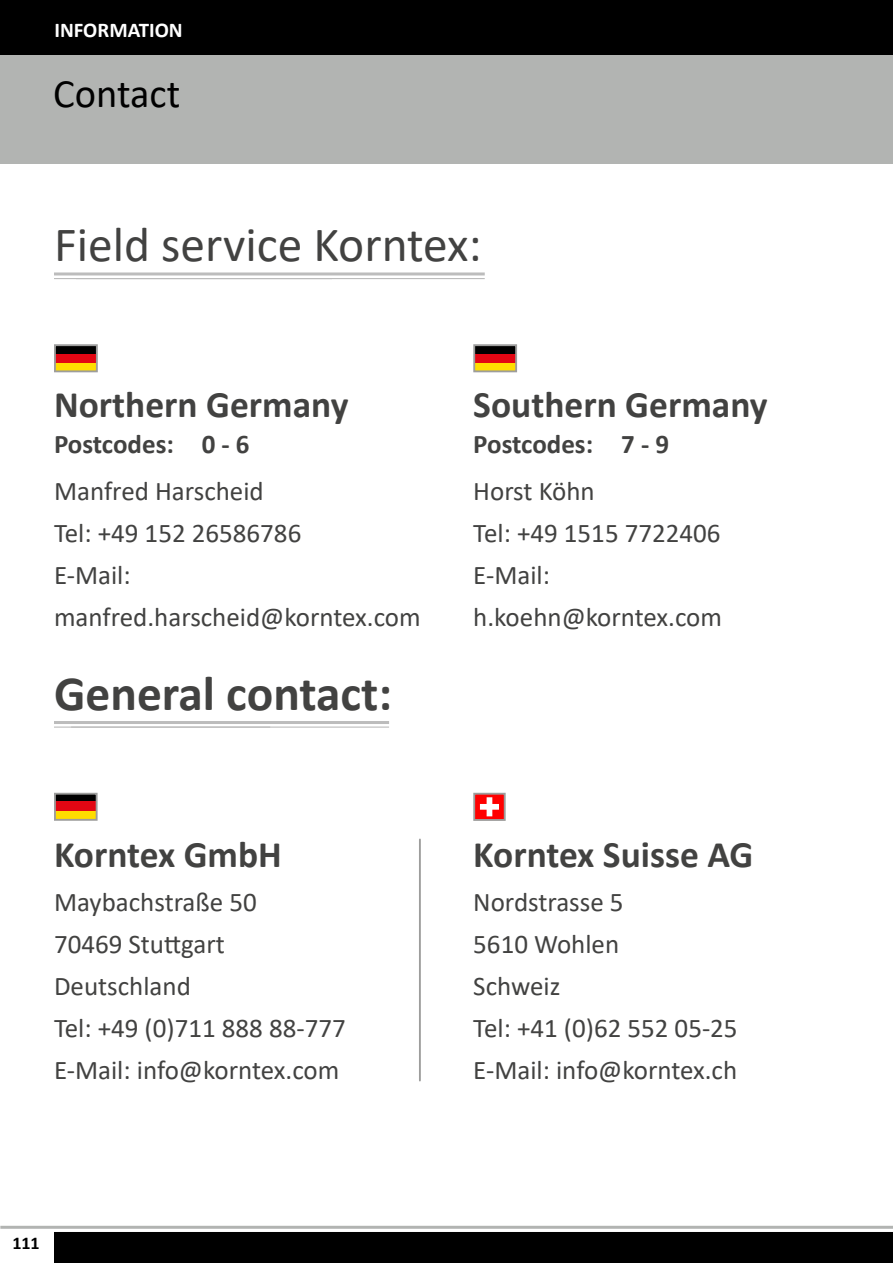
<style>
.page{position:relative;width:893px;height:1263px;background:#fff}
.page>*{position:absolute;margin:0;border:0;box-sizing:border-box;transform-origin:0 0}
.t1{font:49.5px "Calibri";color:#424241}
.t2{font:700 49.5px "Calibri";color:#424241}
.t3{font:40.5px "Calibri";color:#000}
.t4{font:700 37.5px "Calibri";color:#424241}
.t5{font:27px/42px "Calibri";color:#424241}
.t6{font:700 27px "Calibri";color:#424241}
.t7{font:700 21px "Calibri";color:#fff}
.t8{font:700 18px "Calibri";color:#000}
</style>
<div class="page">
<div style="left:0;top:0;width:893px;height:55px;background:#000"></div>
<div style="left:54px;top:1232px;width:839px;height:31px;background:#000"></div>
<div style="left:0;top:55px;width:893px;height:108px;background:#b2b4b2"></div>
<hr style="left:0;top:1226px;width:893px;height:3px;background:#b2b4b2">
<hr style="left:76px;top:278px;width:409px;height:1px;background:#bcbcbc">
<hr style="left:54px;top:272px;width:431px;height:3px;background:#bcbcbc">
<hr style="left:54px;top:278px;width:278px;height:1px;background:#bcbcbc">
<div style="left:474px;top:345px;width:42px;height:9px;background:#000"></div>
<div style="left:474px;top:363px;width:42px;height:8px;background:#fd0"></div>
<div style="left:474px;top:354px;width:42px;height:9px;background:#e30613"></div>
<div style="left:473px;top:344px;width:44px;height:28px;border:2px solid #9d9d9c"></div>
<hr style="left:71px;top:726px;width:318px;height:2px;background:#bcbcbc">
<hr style="left:54px;top:721px;width:335px;height:3px;background:#bcbcbc">
<hr style="left:54px;top:726px;width:216px;height:2px;background:#bcbcbc">
<div style="left:55px;top:794px;width:42px;height:7px;background:#000"></div>
<div style="left:55px;top:810px;width:42px;height:10px;background:#fd0"></div>
<div style="left:55px;top:801px;width:42px;height:9px;background:#e30613"></div>
<div style="left:54px;top:793px;width:44px;height:28px;border:2px solid #9d9d9c"></div>
<div style="left:474px;top:794px;width:31px;height:26px;background:#f00"></div>
<svg style="left:480px;top:797px;width:19px;height:19px"></svg>
<div style="left:473px;top:793px;width:33px;height:28px;border:2px solid #9d9d9c"></div>
<hr style="left:419px;top:839px;width:2px;height:241px;background:#9d9d9c">
<div style="left:55px;top:345px;width:42px;height:9px;background:#000"></div>
<div style="left:55px;top:363px;width:42px;height:8px;background:#fd0"></div>
<div style="left:55px;top:354px;width:42px;height:9px;background:#e30613"></div>
<div style="left:54px;top:344px;width:44px;height:28px;border:2px solid #9d9d9c"></div>
<p class="t7" style="left:54px;top:15px;width:130px">INFORMATION</p>
<h2 class="t3" style="left:53px;top:65px;width:129px">Contact</h2>
<h1 class="t1" style="left:54px;top:210px;width:429px">Field service Korntex:</h1>
<h3 class="t4" style="left:54px;top:378px;width:296px">Northern Germany</h3>
<p class="t6" style="left:54px;top:425px;width:197px">Postcodes: 0 - 6</p>
<h3 class="t4" style="left:473px;top:378px;width:296px">Southern Germany</h3>
<p class="t6" style="left:473px;top:425px;width:197px">Postcodes: 7 - 9</p>
<p class="t5" style="left:54px;top:470px;width:368px">Manfred Harscheid<br>Tel: +49 152 26586786<br>E-Mail: manfred.harscheid@korntex.com</p>
<p class="t5" style="left:473px;top:470px;width:250px">Horst Köhn<br>Tel: +49 1515 7722406<br>E-Mail: h.koehn@korntex.com</p>
<h1 class="t2" style="left:54px;top:658px;width:340px">General contact:</h1>
<h3 class="t4" style="left:54px;top:828px;width:229px">Korntex GmbH</h3>
<h3 class="t4" style="left:473px;top:828px;width:282px">Korntex Suisse AG</h3>
<p class="t5" style="left:54px;top:880px;width:293px">Maybachstraße 50<br>70469 Stuttgart<br>Deutschland<br>Tel: +49 (0)711 888 88-777<br>E-Mail: info@korntex.com</p>
<p class="t5" style="left:473px;top:880px;width:266px">Nordstrasse 5<br>5610 Wohlen<br>Schweiz<br>Tel: +41 (0)62 552 05-25<br>E-Mail: info@korntex.ch</p>
<p class="t8" style="left:12px;top:1230px;width:29px">111</p>
</div>
